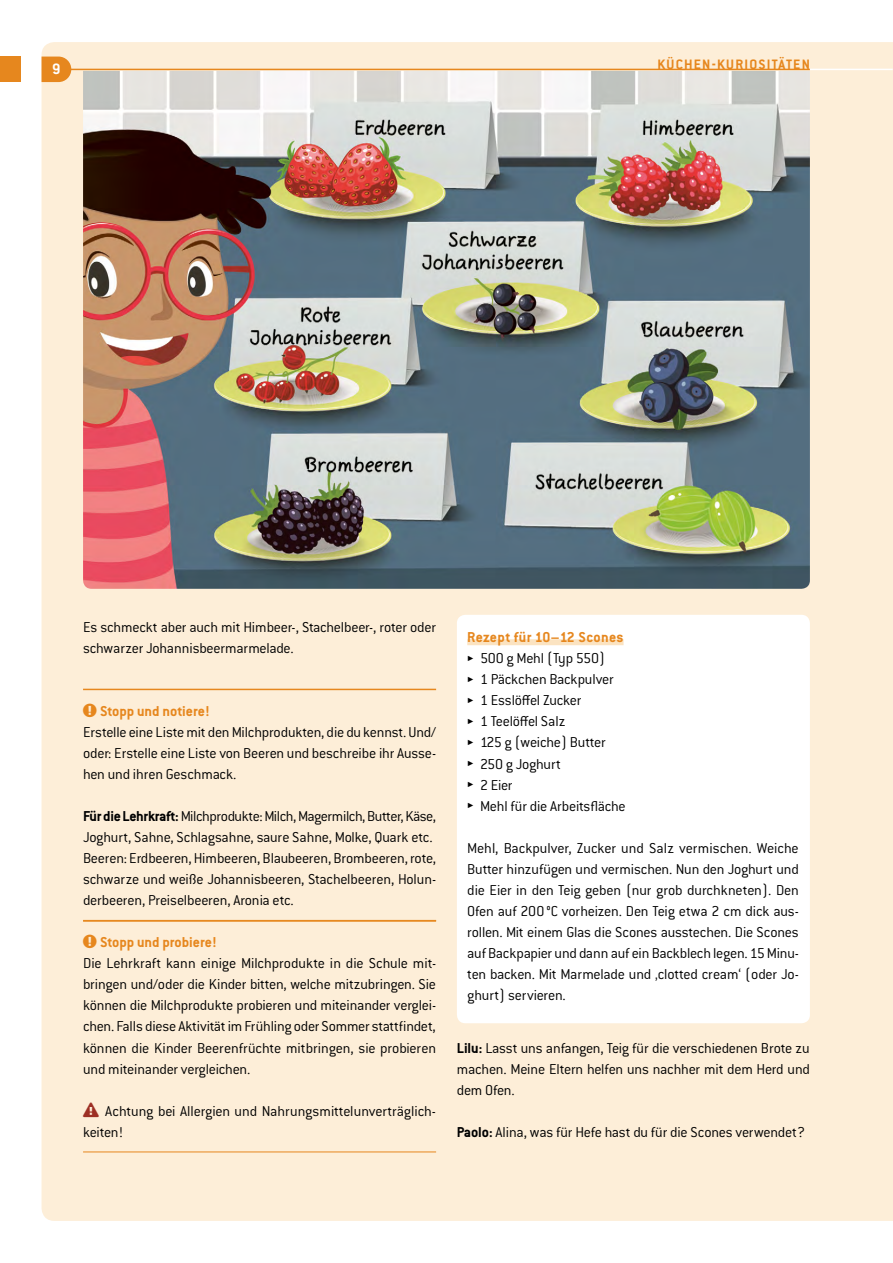
<style>
.page{position:relative;width:893px;height:1263px;background:#fff}
.page>*{position:absolute;margin:0;border:0;box-sizing:border-box;transform-origin:0 0}
.t1{font:700 16.5px "Conduit ITC Pro";color:#fff}
._01_Copy{font:300 15.75px/21px "Conduit ITC Pro";letter-spacing:-.015em;color:#000;text-align:justify}
._01_Copy_Stop_KITCHE{font:300 15.75px/21px "Conduit ITC Pro";letter-spacing:-.015em;color:#000;text-align:justify}
._01_Copy_Stop_Kitche{font:300 15.75px/21px "Conduit ITC Pro";letter-spacing:-.01em;color:#000;text-align:justify}
.H4_Kitchen{font:700 15.75px "Conduit ITC Pro";color:#e6871e}
.H4_Kitchen-2{font:700 15.75px "Conduit ITC Pro";letter-spacing:.02em;color:#e6871e}
.t2{font:700 15px "Conduit ITC Pro";letter-spacing:.08em;color:#e6871e}
.s1{font-weight:700}
.s2{color:#9d2f24}
.s3{font-family:"Klavika Arrows";font-size:10.5px}
</style>
<div class="page">
<div style="left:42px;top:42px;width:851px;height:1179px;background:#fdeed8"></div>
<img style="left:83px;top:71px;width:727px;height:518px">
<hr style="left:83px;top:689px;width:353px;height:1px;background:#e6871e">
<hr style="left:83px;top:920px;width:353px;height:2px;background:#e6871e">
<hr style="left:83px;top:1151px;width:353px;height:1px;background:#e6871e">
<div style="left:457px;top:615px;width:353px;height:408px;background:#fff;border-radius:9px"></div>
<div style="left:467px;top:639px;width:157px;height:6px;background:#fbe3c1"></div>
<hr style="left:43px;top:69px;width:767px;height:1px;background:#e6871e">
<hr style="left:810px;top:69px;width:83px;height:1px;background:#fff">
<div style="left:0;top:57px;width:21px;height:25px;background:#e6871e"></div>
<div style="left:41px;top:57px;width:30px;height:25px;background:#e6871e;border-radius:13px"></div>
<p class="t1" style="left:52px;top:59px;width:10px">9</p>
<p class="t2" style="left:657px;top:55px;width:154px">KÜCHEN-KURIOSITÄTEN</p>
<p class="_01_Copy" style="left:83px;top:616px;width:354px">Es schmeckt aber auch mit Himbeer-, Stachelbeer-, roter oder schwarzer Johannisbeermarmelade.</p>
<p class="H4_Kitchen" style="left:83px;top:702px;width:128px">■ Stopp und notiere!</p>
<p class="_01_Copy_Stop_KITCHE" style="left:83px;top:721px;width:355px">Erstelle eine Liste mit den Milchprodukten, die du kennst. Und/ oder: Erstelle eine Liste von Beeren und beschreibe ihr Ausse&shy;hen und ihren Geschmack.</p>
<p class="_01_Copy_Stop_KITCHE" style="left:83px;top:806px;width:354px"><span class="s1">Für die Lehrkraft:</span> Milchprodukte: Milch, Magermilch, Butter, Käse,<br>Joghurt, Sahne, Schlagsahne, saure Sahne, Molke, Quark etc.</p>
<p class="_01_Copy_Stop_Kitche" style="left:83px;top:848px;width:355px">Beeren: Erdbeeren, Himbeeren, Blaubeeren, Brombeeren, rote, schwarze und weiße Johannisbeeren, Stachelbeeren, Holun&shy;derbeeren, Preiselbeeren, Aronia etc.</p>
<p class="H4_Kitchen" style="left:83px;top:933px;width:135px">■ Stopp und probiere!</p>
<p class="_01_Copy_Stop_KITCHE" style="left:83px;top:953px;width:355px">Die Lehrkraft kann einige Milchprodukte in die Schule mit&shy;bringen und/oder die Kinder bitten, welche mitzubringen. Sie können die Milchprodukte probieren und miteinander verglei&shy;chen. Falls diese Aktivität im Frühling oder Sommer stattfindet, können die Kinder Beerenfrüchte mitbringen, sie probieren und miteinander vergleichen.</p>
<p class="_01_Copy_Stop_Kitche" style="left:83px;top:1100px;width:353px"><span class="s2">❑</span> Achtung bei Allergien und Nahrungsmittelunverträglich&shy;keiten!</p>
<p class="H4_Kitchen-2" style="left:467px;top:628px;width:158px">Rezept für 10–12 Scones</p>
<p class="_01_Copy" style="left:467px;top:648px;width:139px"><span class="s3">5</span> 500 g Mehl (Typ 550)</p>
<p class="_01_Copy" style="left:467px;top:669px;width:148px"><span class="s3">5</span> 1 Päckchen Backpulver</p>
<p class="_01_Copy" style="left:467px;top:690px;width:116px"><span class="s3">5</span> 1 Esslöffel Zucker</p>
<p class="_01_Copy" style="left:467px;top:711px;width:100px"><span class="s3">5</span> 1 Teelöffel Salz</p>
<p class="_01_Copy" style="left:467px;top:732px;width:140px"><span class="s3">5</span> 125 g (weiche) Butter</p>
<p class="_01_Copy" style="left:467px;top:753px;width:95px"><span class="s3">5</span> 250 g Joghurt</p>
<p class="_01_Copy" style="left:467px;top:774px;width:47px"><span class="s3">5</span> 2 Eier</p>
<p class="_01_Copy" style="left:467px;top:795px;width:160px"><span class="s3">5</span> Mehl für die Arbeitsfläche</p>
<p class="_01_Copy" style="left:467px;top:837px;width:333px">Mehl, Backpulver, Zucker und Salz vermischen. Weiche Butter hinzufügen und vermischen. Nun den Joghurt und die Eier in den Teig geben (nur grob durchkneten). Den Ofen auf 200 °C vorheizen. Den Teig etwa 2 cm dick aus&shy;rollen. Mit einem Glas die Scones ausstechen. Die Scones auf Backpapier und dann auf ein Backblech legen. 15 Minu&shy;ten backen. Mit Marmelade und ‚clotted cream‘ (oder Jo&shy;ghurt) servieren.</p>
<p class="_01_Copy" style="left:457px;top:1037px;width:355px"><span class="s1">Lilu:</span> Lasst uns anfangen, Teig für die verschiedenen Brote zu machen. Meine Eltern helfen uns nachher mit dem Herd und dem Ofen.</p>
<p class="_01_Copy" style="left:457px;top:1121px;width:350px"><span class="s1">Paolo:</span> Alina, was für Hefe hast du für die Scones verwendet?</p>
</div>
